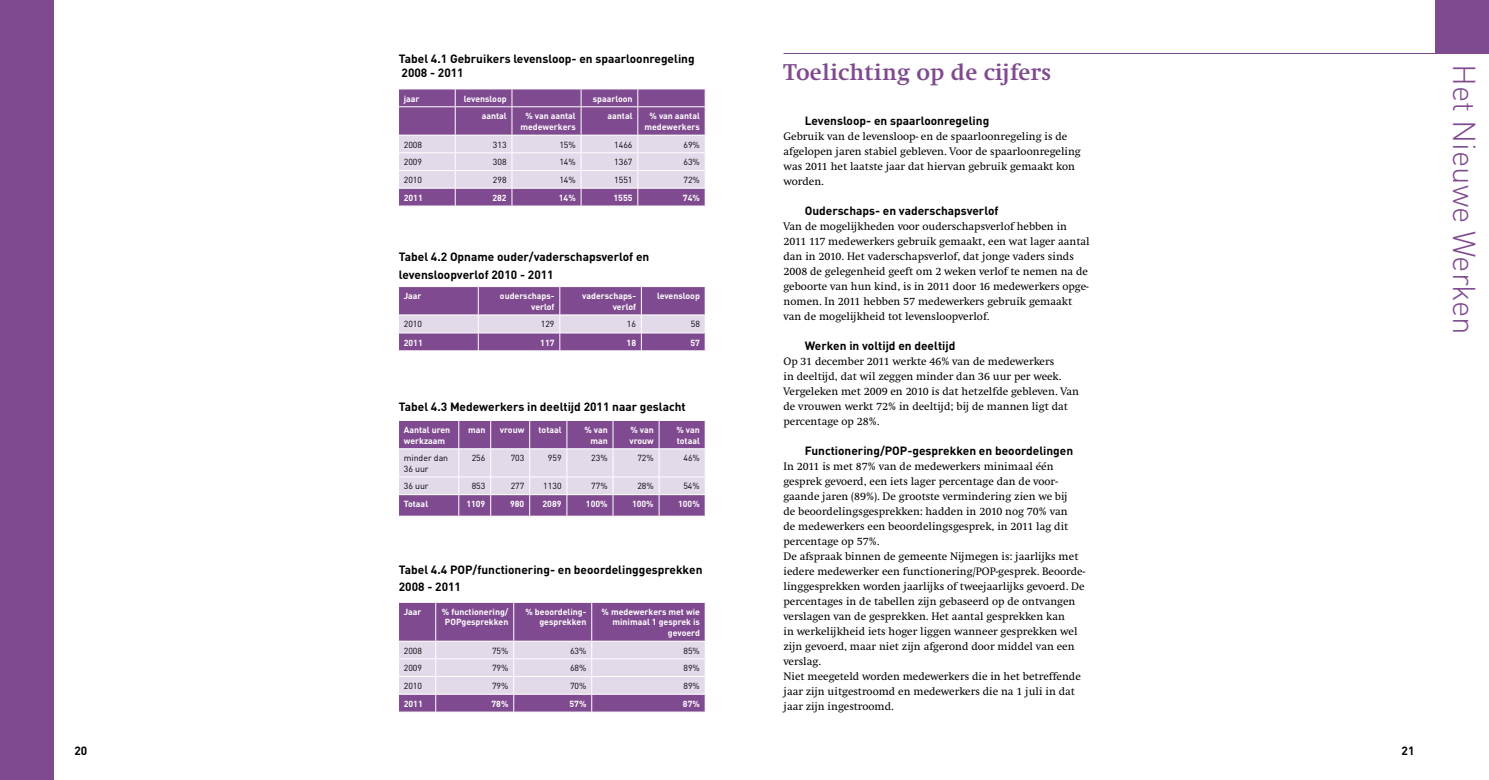
<style>
.page{position:relative;width:1489px;height:780px;background:#fff}
.page>*{position:absolute;margin:0;border:0;box-sizing:border-box;transform-origin:0 0}
.t1{font:300 31.25px "DIN";color:#7f4a8f}
.t2{font:700 23.75px "Swift";letter-spacing:.01em;color:#7f4a8f}
.t3{font:700 11.88px/17.5px "DIN";color:#000}
.t4{font:11.25px/15px "Swift";color:#000}
.t5{font:700 8.75px/10.5px "DIN";color:#fff;text-align:right}
.t6{font:8.75px/10.5px "DIN";color:#000}
</style>
<div class="page">
<div style="left:0;top:0;width:53px;height:780px;background:#7f4a8f"></div>
<svg style="left:398px;top:89px;width:307px;height:117px;background:#b192bc"></svg>
<hr style="left:581px;top:106px;width:56px;height:1px;background:#fff">
<hr style="left:637px;top:106px;width:68px;height:1px;background:#fff">
<svg style="left:398px;top:602px;width:307px;height:109px;background:#b395be"></svg>
<svg style="left:398px;top:420px;width:307px;height:96px;background:#b496be"></svg>
<svg style="left:398px;top:286px;width:307px;height:64px;background:#a17aad"></svg>
<hr style="left:783px;top:53px;width:705px;height:1px;background:#7f4a8f">
<div style="left:1435px;top:0;width:53px;height:53px;background:#7f4a8f"></div>
<p class="t3" style="left:399px;top:51px;width:297px;line-height:14.2px">Tabel 4.1 Gebruikers levensloop- en spaarloonregeling<br>2008 - 2011</p>
<p class="t5" style="left:404px;top:93px;width:17px">jaar</p>
<p class="t5" style="left:464px;top:93px;width:44px">levensloop</p>
<p class="t5" style="left:592px;top:93px;width:41px">spaarloon</p>
<p class="t5" style="left:481px;top:110px;width:26px">aantal</p>
<p class="t5" style="left:520px;top:110px;width:57px;text-align:center">% van aantal medewerkers</p>
<p class="t5" style="left:607px;top:110px;width:26px">aantal</p>
<p class="t5" style="left:644px;top:110px;width:57px;text-align:center">% van aantal medewerkers</p>
<p class="t6" style="left:404px;top:139px;width:20px">2008</p>
<p class="t6" style="left:493px;top:139px;width:15px">313</p>
<p class="t6" style="left:559px;top:139px;width:18px">15%</p>
<p class="t6" style="left:614px;top:139px;width:20px">1466</p>
<p class="t6" style="left:683px;top:139px;width:18px">69%</p>
<p class="t6" style="left:404px;top:157px;width:20px">2009</p>
<p class="t6" style="left:493px;top:157px;width:15px">308</p>
<p class="t6" style="left:559px;top:157px;width:18px">14%</p>
<p class="t6" style="left:614px;top:157px;width:20px">1367</p>
<p class="t6" style="left:683px;top:157px;width:18px">63%</p>
<p class="t6" style="left:404px;top:174px;width:20px">2010</p>
<p class="t6" style="left:493px;top:174px;width:15px">298</p>
<p class="t6" style="left:559px;top:174px;width:18px">14%</p>
<p class="t6" style="left:614px;top:174px;width:20px">1551</p>
<p class="t6" style="left:683px;top:174px;width:18px">72%</p>
<p class="t5" style="left:404px;top:192px;width:21px">2011</p>
<p class="t5" style="left:492px;top:192px;width:16px">282</p>
<p class="t5" style="left:559px;top:192px;width:18px">14%</p>
<p class="t5" style="left:613px;top:192px;width:21px">1555</p>
<p class="t5" style="left:683px;top:192px;width:18px">74%</p>
<p class="t3" style="left:399px;top:248px;width:252px">Tabel 4.2 Opname ouder/vaderschapsverlof en levensloopverlof 2010 - 2011</p>
<p class="t5" style="left:404px;top:290px;width:19px">Jaar</p>
<p class="t5" style="left:500px;top:290px;width:56px">ouderschaps&shy;verlof</p>
<p class="t5" style="left:582px;top:290px;width:55px">vaderschaps&shy;verlof</p>
<p class="t5" style="left:657px;top:290px;width:44px">levensloop</p>
<p class="t6" style="left:404px;top:319px;width:20px">2010</p>
<p class="t6" style="left:541px;top:319px;width:15px">129</p>
<p class="t6" style="left:627px;top:319px;width:11px">16</p>
<p class="t6" style="left:690px;top:319px;width:11px">58</p>
<p class="t5" style="left:404px;top:337px;width:21px">2011</p>
<p class="t5" style="left:540px;top:337px;width:16px">117</p>
<p class="t5" style="left:626px;top:337px;width:11px">18</p>
<p class="t5" style="left:690px;top:337px;width:11px">57</p>
<p class="t3" style="left:399px;top:398px;width:288px">Tabel 4.3 Medewerkers in deeltijd 2011 naar geslacht</p>
<p class="t5" style="left:404px;top:424px;width:48px;text-align:left">Aantal uren werkzaam</p>
<p class="t5" style="left:468px;top:424px;width:19px">man</p>
<p class="t5" style="left:500px;top:424px;width:26px">vrouw</p>
<p class="t5" style="left:538px;top:424px;width:25px">totaal</p>
<p class="t5" style="left:584px;top:424px;width:25px">% van man</p>
<p class="t5" style="left:629px;top:424px;width:26px;text-align:left">% van vrouw</p>
<p class="t5" style="left:676px;top:424px;width:25px;text-align:left">% van totaal</p>
<p class="t6" style="left:404px;top:452px;width:46px">minder dan<br>36 uur</p>
<p class="t6" style="left:471px;top:452px;width:15px">256</p>
<p class="t6" style="left:510px;top:452px;width:15px">703</p>
<p class="t6" style="left:548px;top:452px;width:15px">959</p>
<p class="t6" style="left:591px;top:452px;width:18px">23%</p>
<p class="t6" style="left:637px;top:452px;width:18px">72%</p>
<p class="t6" style="left:683px;top:452px;width:18px">46%</p>
<p class="t6" style="left:404px;top:481px;width:26px">36 uur</p>
<p class="t6" style="left:471px;top:481px;width:15px">853</p>
<p class="t6" style="left:510px;top:481px;width:15px">277</p>
<p class="t6" style="left:543px;top:481px;width:20px">1130</p>
<p class="t6" style="left:591px;top:481px;width:18px">77%</p>
<p class="t6" style="left:637px;top:481px;width:18px">28%</p>
<p class="t6" style="left:683px;top:481px;width:18px">54%</p>
<p class="t5" style="left:404px;top:498px;width:26px">Totaal</p>
<p class="t5" style="left:466px;top:498px;width:21px">1109</p>
<p class="t5" style="left:510px;top:498px;width:16px">980</p>
<p class="t5" style="left:542px;top:498px;width:21px">2089</p>
<p class="t5" style="left:586px;top:498px;width:23px">100%</p>
<p class="t5" style="left:632px;top:498px;width:23px">100%</p>
<p class="t5" style="left:678px;top:498px;width:23px">100%</p>
<p class="t3" style="left:399px;top:560px;width:305px">Tabel 4.4 POP/functionering- en beoordelinggesprekken<br>2008 - 2011</p>
<p class="t5" style="left:404px;top:606px;width:19px">Jaar</p>
<p class="t5" style="left:442px;top:606px;width:68px;text-align:center">% functionering/<br>POPgesprekken</p>
<p class="t5" style="left:525px;top:606px;width:62px">% beoordeling&shy;gesprekken</p>
<p class="t5" style="left:601px;top:606px;width:100px">% medewerkers met wie minimaal 1 gesprek is gevoerd</p>
<p class="t6" style="left:404px;top:645px;width:20px">2008</p>
<p class="t6" style="left:492px;top:645px;width:18px">75%</p>
<p class="t6" style="left:570px;top:645px;width:18px">63%</p>
<p class="t6" style="left:683px;top:645px;width:18px">85%</p>
<p class="t6" style="left:404px;top:662px;width:20px">2009</p>
<p class="t6" style="left:492px;top:662px;width:18px">79%</p>
<p class="t6" style="left:570px;top:662px;width:18px">68%</p>
<p class="t6" style="left:683px;top:662px;width:18px">89%</p>
<p class="t6" style="left:404px;top:680px;width:20px">2010</p>
<p class="t6" style="left:492px;top:680px;width:18px">79%</p>
<p class="t6" style="left:570px;top:680px;width:18px">70%</p>
<p class="t6" style="left:683px;top:680px;width:18px">89%</p>
<p class="t5" style="left:404px;top:698px;width:21px">2011</p>
<p class="t5" style="left:491px;top:698px;width:18px">78%</p>
<p class="t5" style="left:569px;top:698px;width:18px">57%</p>
<p class="t5" style="left:683px;top:698px;width:18px">87%</p>
<h2 class="t2" style="left:783px;top:59px;width:269px">Toelichting op de cijfers</h2>
<p class="t3" style="left:804px;top:111px;width:186px">Levensloop- en spaarloonregeling</p>
<p class="t4" style="left:783px;top:129px;width:299px">Gebruik van de levensloop- en de spaarloonregeling is de afgelopen jaren stabiel gebleven. Voor de spaarloonregeling was 2011 het laatste jaar dat hiervan gebruik gemaakt kon worden.</p>
<p class="t3" style="left:804px;top:201px;width:195px">Ouderschaps- en vaderschapsverlof</p>
<p class="t4" style="left:783px;top:219px;width:308px">Van de mogelijkheden voor ouderschapsverlof hebben in 2011 117 medewerkers gebruik gemaakt, een wat lager aantal dan in 2010. Het vaderschapsverlof, dat jonge vaders sinds 2008 de gelegenheid geeft om 2 weken verlof te nemen na de geboorte van hun kind, is in 2011 door 16 medewerkers opge&shy;nomen. In 2011 hebben 57 medewerkers gebruik gemaakt van de mogelijkheid tot levensloopverlof.</p>
<p class="t3" style="left:804px;top:336px;width:152px">Werken in voltijd en deeltijd</p>
<p class="t4" style="left:783px;top:354px;width:297px">Op 31 december 2011 werkte 46% van de medewerkers<br>in deeltijd, dat wil zeggen minder dan 36 uur per week.<br>Vergeleken met 2009 en 2010 is dat hetzelfde gebleven. Van de vrouwen werkt 72% in deeltijd; bij de mannen ligt dat percentage op 28%.</p>
<p class="t3" style="left:804px;top:441px;width:270px">Functionering/POP-gesprekken en beoordelingen</p>
<p class="t4" style="left:783px;top:459px;width:303px">In 2011 is met 87% van de medewerkers minimaal één gesprek gevoerd, een iets lager percentage dan de voor&shy;gaande jaren (89%). De grootste vermindering zien we bij<br>de beoordelingsgesprekken: hadden in 2010 nog 70% van<br>de medewerkers een beoordelingsgesprek, in 2011 lag dit percentage op 57%.<br>De afspraak binnen de gemeente Nijmegen is: jaarlijks met iedere medewerker een functionering/POP-gesprek. Beoorde&shy;linggesprekken worden jaarlijks of tweejaarlijks gevoerd. De percentages in de tabellen zijn gebaseerd op de ontvangen verslagen van de gesprekken. Het aantal gesprekken kan<br>in werkelijkheid iets hoger liggen wanneer gesprekken wel zijn gevoerd, maar niet zijn afgerond door middel van een verslag.<br>Niet meegeteld worden medewerkers die in het betreffende jaar zijn uitgestroomd en medewerkers die na 1 juli in dat jaar zijn ingestroomd.</p>
<p class="t3" style="left:74px;top:741px;width:14px">20</p>
<p class="t3" style="left:1401px;top:741px;width:14px">21</p>
<h1 class="t1" style="left:1483px;top:64px;width:272px;rotate:90deg">Het Nieuwe Werken</h1>
</div>
